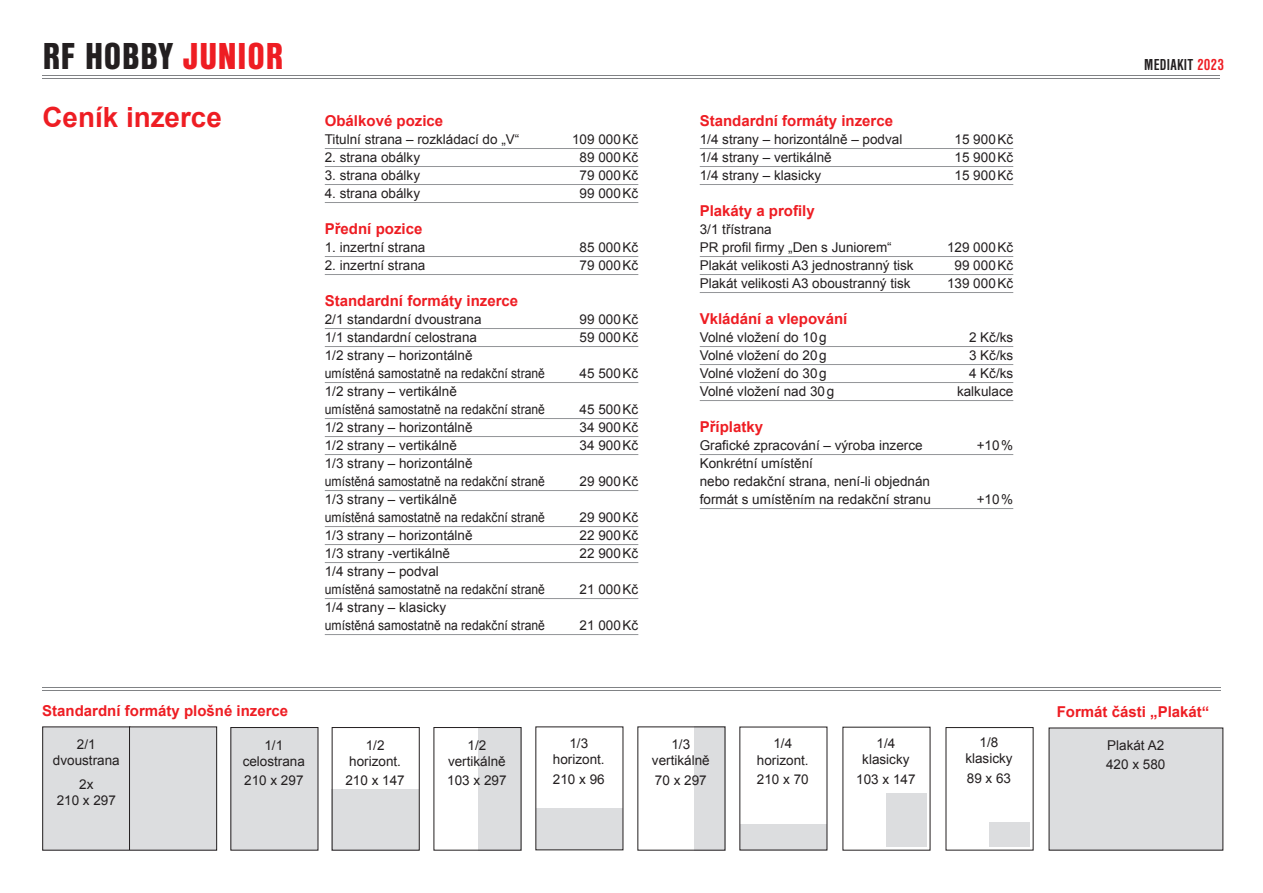
<style>
.page{position:relative;width:1263px;height:893px;background:#fff}
.page>*{position:absolute;margin:0;border:0;box-sizing:border-box;transform-origin:0 0}
.t1{font:39px "Nimbus Sans DOT Blac Cond";letter-spacing:.02em;color:#231f20}
.t2{font:700 27.75px "Arial";color:#ee1d23}
.t3{font:700 condensed 16.5px "Nimbus Sans DOT";letter-spacing:.015em;color:#231f20}
.t4{font:700 15px "Arial";color:#ee1d23}
.t5{font:13.5px/16.2px "Arial";color:#231f20;text-align:center}
.s1{color:#ee1d23}
</style>
<div class="page">
<hr style="left:43px;top:75px;width:1177px;height:1px;background:#808285">
<hr style="left:43px;top:78px;width:1177px;height:1px;background:#808285">
<div style="left:989px;top:822px;width:41px;height:25px;background:#dcdddf"></div>
<hr style="left:42px;top:688px;width:1179px;height:1px;background:#808285">
<hr style="left:42px;top:690px;width:1179px;height:1px;background:#808285">
<div style="left:43px;top:727px;width:87px;height:123px;background:#dcdddf"></div>
<div style="left:42px;top:726px;width:88px;height:124px;border:1px solid #231f20"></div>
<div style="left:130px;top:727px;width:87px;height:123px;background:#dcdddf"></div>
<div style="left:129px;top:726px;width:88px;height:124px;border:1px solid #231f20"></div>
<div style="left:231px;top:727px;width:87px;height:123px;background:#dcdddf"></div>
<div style="left:331px;top:789px;width:88px;height:61px;background:#dcdddf"></div>
<div style="left:332px;top:727px;width:88px;height:123px;border:1px solid #231f20"></div>
<div style="left:478px;top:727px;width:43px;height:123px;background:#dcdddf"></div>
<div style="left:740px;top:824px;width:87px;height:26px;background:#dcdddf"></div>
<div style="left:536px;top:808px;width:87px;height:42px;background:#dcdddf"></div>
<div style="left:694px;top:726px;width:31px;height:124px;background:#dcdddf"></div>
<div style="left:886px;top:794px;width:41px;height:53px;background:#dcdddf"></div>
<div style="left:1049px;top:728px;width:174px;height:122px;background:#dcdddf"></div>
<hr style="left:325px;top:148px;width:313px;height:1px;background:#939598">
<hr style="left:325px;top:166px;width:313px;height:1px;background:#939598">
<hr style="left:325px;top:184px;width:313px;height:1px;background:#939598">
<hr style="left:325px;top:202px;width:313px;height:1px;background:#939598">
<hr style="left:325px;top:256px;width:313px;height:1px;background:#939598">
<hr style="left:325px;top:274px;width:313px;height:1px;background:#939598">
<hr style="left:325px;top:328px;width:313px;height:1px;background:#939598">
<hr style="left:325px;top:346px;width:313px;height:1px;background:#939598">
<hr style="left:325px;top:382px;width:313px;height:1px;background:#939598">
<hr style="left:325px;top:418px;width:313px;height:1px;background:#939598">
<hr style="left:325px;top:436px;width:313px;height:1px;background:#939598">
<hr style="left:325px;top:454px;width:313px;height:1px;background:#939598">
<hr style="left:325px;top:490px;width:313px;height:1px;background:#939598">
<hr style="left:325px;top:526px;width:313px;height:1px;background:#939598">
<hr style="left:325px;top:544px;width:313px;height:1px;background:#939598">
<hr style="left:325px;top:562px;width:313px;height:1px;background:#939598">
<hr style="left:325px;top:598px;width:313px;height:1px;background:#939598">
<hr style="left:325px;top:634px;width:313px;height:1px;background:#939598">
<hr style="left:700px;top:148px;width:313px;height:1px;background:#939598">
<hr style="left:700px;top:166px;width:313px;height:1px;background:#939598">
<hr style="left:700px;top:184px;width:313px;height:1px;background:#939598">
<hr style="left:700px;top:256px;width:313px;height:1px;background:#939598">
<hr style="left:700px;top:274px;width:313px;height:1px;background:#939598">
<hr style="left:700px;top:292px;width:313px;height:1px;background:#939598">
<hr style="left:700px;top:346px;width:313px;height:1px;background:#939598">
<hr style="left:700px;top:364px;width:313px;height:1px;background:#939598">
<hr style="left:700px;top:382px;width:313px;height:1px;background:#939598">
<hr style="left:700px;top:400px;width:313px;height:1px;background:#939598">
<hr style="left:700px;top:454px;width:313px;height:1px;background:#939598">
<hr style="left:700px;top:508px;width:313px;height:1px;background:#939598">
<h1 class="t1" style="left:43px;top:33px;width:242px">RF HOBBY <span class="s1">JUNIOR</span></h1>
<h2 class="t2" style="left:43px;top:99px;width:181px">Ceník inzerce</h2>
<p class="t4" style="left:325px;top:111px;width:120px">Obálkové pozice</p>
<p class="t5" style="left:325px;top:131px;width:196px">Titulní strana – rozkládací do „V“</p>
<p class="t5" style="left:572px;top:131px;width:68px">109 000 Kč</p>
<p class="t5" style="left:325px;top:149px;width:97px">2. strana obálky</p>
<p class="t5" style="left:580px;top:149px;width:60px">89 000 Kč</p>
<p class="t5" style="left:325px;top:167px;width:97px">3. strana obálky</p>
<p class="t5" style="left:580px;top:167px;width:60px">79 000 Kč</p>
<p class="t5" style="left:325px;top:185px;width:97px">4. strana obálky</p>
<p class="t5" style="left:580px;top:185px;width:60px">99 000 Kč</p>
<p class="t4" style="left:325px;top:219px;width:99px">Přední pozice</p>
<p class="t5" style="left:325px;top:239px;width:102px">1. inzertní strana</p>
<p class="t5" style="left:580px;top:239px;width:60px">85 000 Kč</p>
<p class="t5" style="left:325px;top:257px;width:102px">2. inzertní strana</p>
<p class="t5" style="left:580px;top:257px;width:60px">79 000 Kč</p>
<p class="t4" style="left:325px;top:291px;width:195px">Standardní formáty inzerce</p>
<p class="t5" style="left:325px;top:311px;width:158px">2/1 standardní dvoustrana</p>
<p class="t5" style="left:580px;top:311px;width:60px">99 000 Kč</p>
<p class="t5" style="left:325px;top:329px;width:154px">1/1 standardní celostrana</p>
<p class="t5" style="left:580px;top:329px;width:60px">59 000 Kč</p>
<p class="t5" style="left:325px;top:346px;width:222px;line-height:18px;text-align:left">1/2 strany – horizontálně<br>umístěná samostatně na redakční straně</p>
<p class="t5" style="left:580px;top:365px;width:60px">45 500 Kč</p>
<p class="t5" style="left:325px;top:382px;width:222px;line-height:18px;text-align:left">1/2 strany – vertikálně<br>umístěná samostatně na redakční straně</p>
<p class="t5" style="left:580px;top:401px;width:60px">45 500 Kč</p>
<p class="t5" style="left:325px;top:419px;width:149px">1/2 strany – horizontálně</p>
<p class="t5" style="left:580px;top:419px;width:60px">34 900 Kč</p>
<p class="t5" style="left:325px;top:437px;width:134px">1/2 strany – vertikálně</p>
<p class="t5" style="left:580px;top:437px;width:60px">34 900 Kč</p>
<p class="t5" style="left:325px;top:454px;width:222px;line-height:18px;text-align:left">1/3 strany – horizontálně<br>umístěná samostatně na redakční straně</p>
<p class="t5" style="left:580px;top:473px;width:60px">29 900 Kč</p>
<p class="t5" style="left:325px;top:490px;width:222px;line-height:18px;text-align:left">1/3 strany – vertikálně<br>umístěná samostatně na redakční straně</p>
<p class="t5" style="left:580px;top:509px;width:60px">29 900 Kč</p>
<p class="t5" style="left:325px;top:527px;width:149px">1/3 strany – horizontálně</p>
<p class="t5" style="left:580px;top:527px;width:60px">22 900 Kč</p>
<p class="t5" style="left:325px;top:545px;width:127px">1/3 strany -vertikálně</p>
<p class="t5" style="left:580px;top:545px;width:60px">22 900 Kč</p>
<p class="t5" style="left:325px;top:562px;width:222px;line-height:18px;text-align:left">1/4 strany – podval<br>umístěná samostatně na redakční straně</p>
<p class="t5" style="left:580px;top:581px;width:60px">21 000 Kč</p>
<p class="t5" style="left:325px;top:598px;width:222px;line-height:18px;text-align:left">1/4 strany – klasicky<br>umístěná samostatně na redakční straně</p>
<p class="t5" style="left:580px;top:617px;width:60px">21 000 Kč</p>
<p class="t4" style="left:700px;top:111px;width:195px">Standardní formáty inzerce</p>
<p class="t5" style="left:700px;top:131px;width:204px">1/4 strany – horizontálně – podval</p>
<p class="t5" style="left:954px;top:131px;width:60px">15 900 Kč</p>
<p class="t5" style="left:700px;top:149px;width:134px">1/4 strany – vertikálně</p>
<p class="t5" style="left:954px;top:149px;width:60px">15 900 Kč</p>
<p class="t5" style="left:700px;top:167px;width:123px">1/4 strany – klasicky</p>
<p class="t5" style="left:954px;top:167px;width:60px">15 900 Kč</p>
<p class="t4" style="left:700px;top:201px;width:117px">Plakáty a profily</p>
<p class="t5" style="left:700px;top:220px;width:194px;line-height:18px;text-align:left">3/1 třístrana<br>PR profil firmy „Den s Juniorem“</p>
<p class="t5" style="left:947px;top:239px;width:68px">129 000 Kč</p>
<p class="t5" style="left:700px;top:257px;width:215px">Plakát velikosti A3 jednostranný tisk</p>
<p class="t5" style="left:954px;top:257px;width:60px">99 000 Kč</p>
<p class="t5" style="left:700px;top:275px;width:212px">Plakát velikosti A3 oboustranný tisk</p>
<p class="t5" style="left:947px;top:275px;width:68px">139 000 Kč</p>
<p class="t4" style="left:700px;top:309px;width:149px">Vkládání a vlepování</p>
<p class="t5" style="left:700px;top:329px;width:129px">Volné vložení do 10 g</p>
<p class="t5" style="left:969px;top:329px;width:46px">2 Kč/ks</p>
<p class="t5" style="left:700px;top:347px;width:129px">Volné vložení do 20 g</p>
<p class="t5" style="left:969px;top:347px;width:46px">3 Kč/ks</p>
<p class="t5" style="left:700px;top:365px;width:129px">Volné vložení do 30 g</p>
<p class="t5" style="left:969px;top:365px;width:46px">4 Kč/ks</p>
<p class="t5" style="left:700px;top:383px;width:136px">Volné vložení nad 30 g</p>
<p class="t5" style="left:957px;top:383px;width:58px">kalkulace</p>
<p class="t4" style="left:700px;top:417px;width:65px">Příplatky</p>
<p class="t5" style="left:700px;top:437px;width:224px">Grafické zpracování – výroba inzerce</p>
<p class="t5" style="left:977px;top:437px;width:38px">+10 %</p>
<p class="t5" style="left:700px;top:454px;width:233px;line-height:18px;text-align:left">Konkrétní umístění<br>nebo redakční strana, není-li objednán formát s umístěním na redakční stranu</p>
<p class="t5" style="left:977px;top:491px;width:38px">+10 %</p>
<p class="t4" style="left:42px;top:701px;width:247px">Standardní formáty plošné inzerce</p>
<p class="t5" style="left:53px;top:736px;width:68px">2/1 dvoustrana</p>
<p class="t5" style="left:57px;top:776px;width:61px">2x<br>210 x 297</p>
<p class="t5" style="left:243px;top:737px;width:64px">1/1 celostrana</p>
<p class="t5" style="left:244px;top:772px;width:61px">210 x 297</p>
<p class="t5" style="left:349px;top:737px;width:53px">1/2 horizont.</p>
<p class="t5" style="left:345px;top:772px;width:61px">210 x 147</p>
<p class="t5" style="left:448px;top:737px;width:59px">1/2 vertikálně</p>
<p class="t5" style="left:447px;top:772px;width:61px">103 x 297</p>
<p class="t5" style="left:553px;top:735px;width:53px">1/3 horizont.</p>
<p class="t5" style="left:553px;top:771px;width:53px">210 x 96</p>
<p class="t5" style="left:652px;top:736px;width:59px">1/3 vertikálně</p>
<p class="t5" style="left:655px;top:772px;width:53px">70 x 297</p>
<p class="t5" style="left:757px;top:736px;width:53px">1/4 horizont.</p>
<p class="t5" style="left:757px;top:771px;width:53px">210 x 70</p>
<p class="t5" style="left:862px;top:735px;width:49px">1/4 klasicky</p>
<p class="t5" style="left:856px;top:771px;width:61px">103 x 147</p>
<p class="t5" style="left:965px;top:735px;width:49px">1/8 klasicky</p>
<p class="t5" style="left:967px;top:770px;width:46px">89 x 63</p>
<p class="t3" style="left:1144px;top:56px;width:81px">MEDIAKIT <span class="s1">2023</span></p>
<p class="t4" style="left:1057px;top:701px;width:154px">Formát části „Plakát“</p>
<p class="t5" style="left:1106px;top:736px;width:61px;line-height:19.2px;text-align:left">Plakát A2<br>420 x 580</p>
</div>
